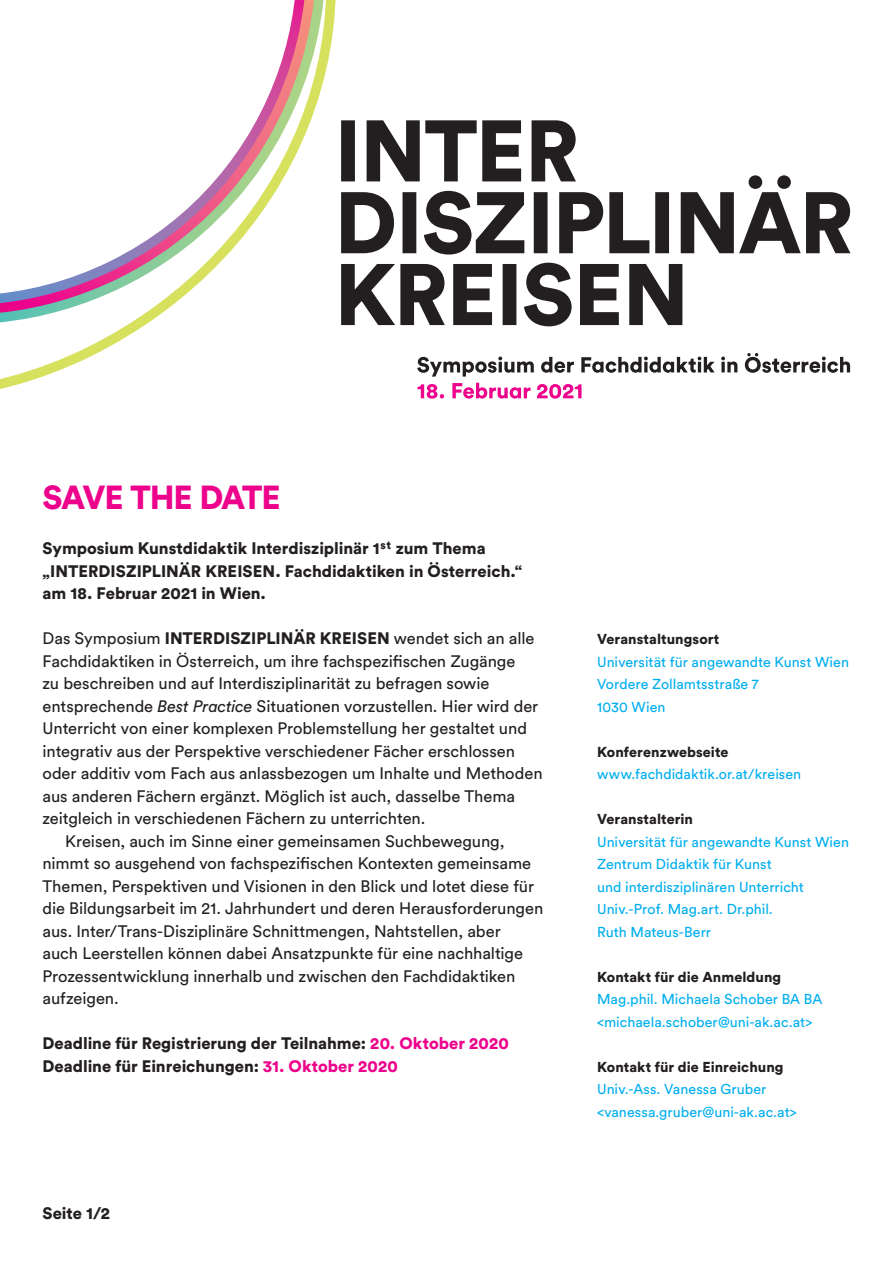
<style>
.page{position:relative;width:893px;height:1263px;background:#fff}
.page>*{position:absolute;margin:0;border:0;box-sizing:border-box;transform-origin:0 0}
.t1{font:900 33px "Circular Std";letter-spacing:-.04em;color:#ed028c}
.t2{font:16.5px "Circular Std";letter-spacing:-.005em;color:#231f20}
.t3{font:900 16.5px/22.5px "Circular Std";color:#231f20}
.t4{font:14.25px/22.5px "Circular Std";color:#00aeef}
.t5{font:900 14.25px "Circular Std";letter-spacing:.005em;color:#231f20}
.s1{font-weight:900}
.s2{font-style:italic}
.s3{color:#ed028c}
</style>
<div class="page">
<svg style="left:0;top:343px;width:116px;height:46px"></svg>
<svg style="left:0;top:0;width:336px;height:343px"></svg>
<svg style="left:417px;top:383px;width:164px;height:16px"></svg>
<svg style="left:417px;top:353px;width:433px;height:24px"></svg>
<svg style="left:341px;top:263px;width:341px;height:63px"></svg>
<svg style="left:341px;top:120px;width:509px;height:135px"></svg>
<h1 class="t1" style="left:43px;top:476px;width:240px">SAVE THE DATE</h1>
<p class="t3" style="left:43px;top:537px;width:481px">Symposium Kunstdidaktik Interdisziplinär 1st zum Thema „INTERDISZIPLINÄR KREISEN. Fachdidaktiken in Österreich.“ am 18. Februar 2021 in Wien.</p>
<p class="t2" style="left:43px;top:628px;width:493px">Das Symposium <span class="s1">INTERDISZIPLINÄR KREISEN</span> wendet sich an alle</p>
<p class="t2" style="left:43px;top:651px;width:474px">Fachdidaktiken in Österreich, um ihre fachspezifischen Zugänge</p>
<p class="t2" style="left:43px;top:673px;width:448px">zu beschreiben und auf Interdisziplinarität zu befragen sowie</p>
<p class="t2" style="left:43px;top:696px;width:497px">entsprechende <span class="s2">Best Practice</span> Situationen vorzustellen. Hier wird der</p>
<p class="t2" style="left:43px;top:718px;width:486px">Unterricht von einer komplexen Problemstellung her gestaltet und</p>
<p class="t2" style="left:43px;top:741px;width:474px">integrativ aus der Perspektive verschiedener Fächer erschlossen</p>
<p class="t2" style="left:43px;top:763px;width:502px">oder additiv vom Fach aus anlassbezogen um Inhalte und Methoden</p>
<p class="t2" style="left:43px;top:786px;width:474px">aus anderen Fächern ergänzt. Möglich ist auch, dasselbe Thema</p>
<p class="t2" style="left:43px;top:808px;width:384px">zeitgleich in verschiedenen Fächern zu unterrichten.</p>
<p class="t2" style="left:65px;top:831px;width:441px">Kreisen, auch im Sinne einer gemeinsamen Suchbewegung,</p>
<p class="t2" style="left:43px;top:853px;width:490px">nimmt so ausgehend von fachspezifischen Kontexten gemeinsame</p>
<p class="t2" style="left:43px;top:876px;width:493px">Themen, Perspektiven und Visionen in den Blick und lotet diese für</p>
<p class="t2" style="left:43px;top:898px;width:502px">die Bildungsarbeit im 21. Jahrhundert und deren Herausforderungen</p>
<p class="t2" style="left:43px;top:921px;width:460px">aus. Inter/Trans-Disziplinäre Schnittmengen, Nahtstellen, aber</p>
<p class="t2" style="left:43px;top:943px;width:482px">auch Leerstellen können dabei Ansatzpunkte für eine nachhaltige</p>
<p class="t2" style="left:43px;top:966px;width:474px">Prozessentwicklung innerhalb und zwischen den Fachdidaktiken</p>
<p class="t2" style="left:43px;top:988px;width:78px">aufzeigen.</p>
<p class="t3" style="left:43px;top:1032px;width:468px">Deadline für Registrierung der Teilnahme: <span class="s3">20. Oktober 2020<br></span>Deadline für Einreichungen: <span class="s3">31. Oktober 2020</span></p>
<p class="t3" style="left:43px;top:1202px;width:69px">Seite 1/2</p>
<p class="t5" style="left:597px;top:630px;width:124px">Veranstaltungsort</p>
<p class="t4" style="left:597px;top:650px;width:253px">Universität für angewandte Kunst Wien<br>Vordere Zollamtsstraße 7<br>1030 Wien</p>
<p class="t5" style="left:597px;top:742px;width:133px">Konferenzwebseite</p>
<p class="t4" style="left:597px;top:763px;width:206px">www.fachdidaktik.or.at/kreisen</p>
<p class="t5" style="left:597px;top:810px;width:97px">Veranstalterin</p>
<p class="t4" style="left:597px;top:830px;width:253px">Universität für angewandte Kunst Wien<br>Zentrum Didaktik für Kunst<br>und interdisziplinären Unterricht<br>Univ.-Prof. Mag.art. Dr.phil.<br>Ruth Mateus-Berr</p>
<p class="t5" style="left:597px;top:967px;width:186px">Kontakt für die Anmeldung</p>
<p class="t4" style="left:597px;top:988px;width:227px">Mag.phil. Michaela Schober BA BA &lt;michaela.schober@uni-ak.ac.at&gt;</p>
<p class="t5" style="left:597px;top:1057px;width:188px">Kontakt für die Einreichung</p>
<p class="t4" style="left:597px;top:1078px;width:201px">Univ.-Ass. Vanessa Gruber &lt;vanessa.gruber@uni-ak.ac.at&gt;</p>
</div>
